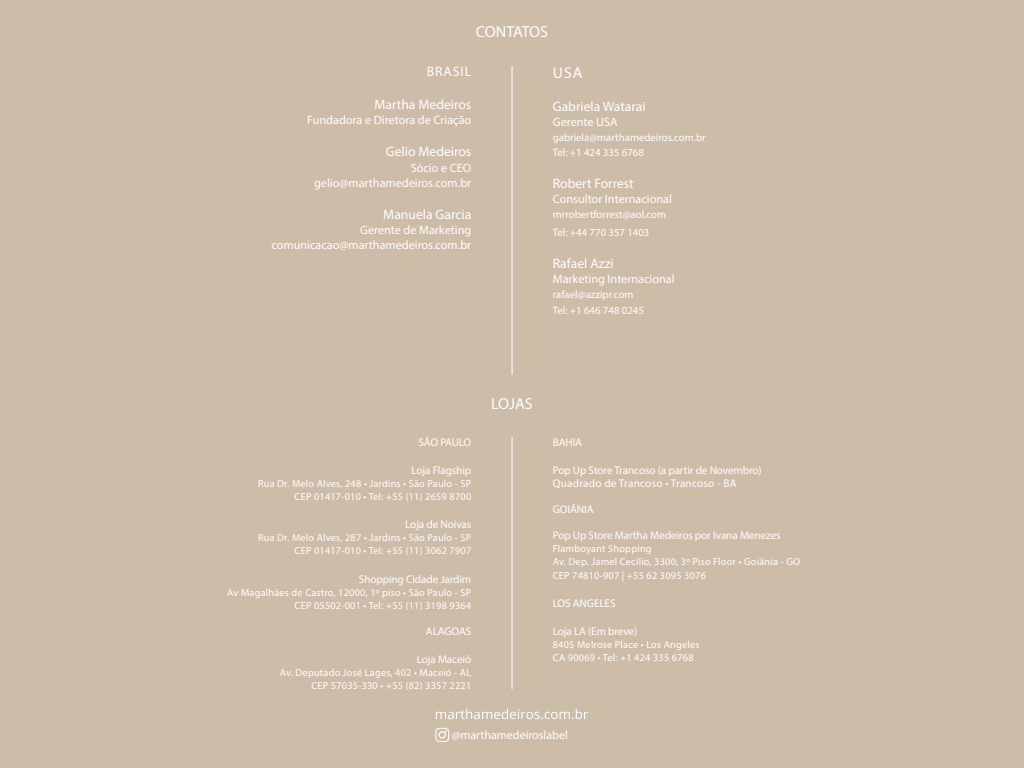
<style>
.page{position:relative;width:1024px;height:768px;background:#cdbca8}
.page>*{position:absolute;margin:0;border:0;box-sizing:border-box;transform-origin:0 0}
.t1{font:16px "Myriad Pro";letter-spacing:-.02em;color:#fff}
.t2{font:16px "Myriad Pro";color:#fff}
.t3{font:15.7px "Myriad Pro";color:#fff}
.t4{font:13.6px "Myriad Pro";color:#fff}
.t5{font:12.2px/15.1px "Myriad Pro";color:#fff;text-align:right}
.t6{font:12px "Myriad Pro";color:#fff}
.t7{font:11.2px/13.1px "Myriad Pro";letter-spacing:-.01em;color:#fff}
.t8{font:11.2px "Myriad Pro";letter-spacing:-.03em;color:#fff}
.t9{font:10.8px/15.1px "Myriad Pro";color:#fff}
.t10{font:10.3px/13.1px "Myriad Pro";letter-spacing:.02em;color:#fff;text-align:right}
</style>
<div class="page">
<hr style="left:512px;top:66px;width:1px;height:309px;background:#fff">
<hr style="left:512px;top:437px;width:1px;height:252px;background:#fff">
<svg style="left:436px;top:709px;width:152px;height:10px"></svg>
<svg style="left:435px;top:728px;width:14px;height:14px"></svg>
<h1 class="t1" style="left:476px;top:22px;width:74px">CONTATOS</h1>
<h3 class="t4" style="left:427px;top:63px;width:46px">BRASIL</h3>
<h3 class="t4" style="left:374px;top:96px;width:98px">Martha Medeiros</h3>
<p class="t5" style="left:307px;top:112px;width:166px">Fundadora e Diretora de Criação</p>
<h3 class="t4" style="left:386px;top:144px;width:87px">Gelio Medeiros</h3>
<p class="t5" style="left:314px;top:160px;width:159px">Sócio e CEO gelio@marthamedeiros.com.br</p>
<h3 class="t4" style="left:383px;top:206px;width:89px">Manuela Garcia</h3>
<p class="t5" style="left:271px;top:222px;width:201px">Gerente de Marketing comunicacao@marthamedeiros.com.br</p>
<h2 class="t3" style="left:553px;top:63px;width:31px">USA</h2>
<h3 class="t4" style="left:553px;top:98px;width:94px">Gabriela Watarai</h3>
<p class="t5" style="left:553px;top:114px;width:66px">Gerente USA</p>
<p class="t9" style="left:553px;top:129px;width:154px">gabriela@marthamedeiros.com.br<br>Tel: +1 424 335 6768</p>
<h3 class="t4" style="left:553px;top:175px;width:83px">Robert Forrest</h3>
<p class="t5" style="left:553px;top:192px;width:121px">Consultor Internacional</p>
<p class="t9" style="left:553px;top:206px;width:115px;line-height:17.4px">mrrobertforrest@aol.com<br>Tel: +44 770 357 1403</p>
<h3 class="t4" style="left:553px;top:255px;width:63px">Rafael Azzi</h3>
<p class="t5" style="left:553px;top:272px;width:123px">Marketing Internacional</p>
<p class="t9" style="left:553px;top:287px;width:93px">rafael@azzipr.com<br>Tel: +1 646 748 0245</p>
<h1 class="t2" style="left:491px;top:394px;width:43px">LOJAS</h1>
<p class="t8" style="left:418px;top:435px;width:54px">SÃO PAULO</p>
<p class="t7" style="left:412px;top:463px;width:61px">Loja Flagship</p>
<p class="t10" style="left:258px;top:477px;width:215px">Rua Dr. Melo Alves, 248 • Jardins • São Paulo - SP<br>CEP 01417-010 • Tel: +55 (11) 2659 8700</p>
<p class="t7" style="left:405px;top:518px;width:68px">Loja de Noivas</p>
<p class="t10" style="left:258px;top:531px;width:215px">Rua Dr. Melo Alves, 287 • Jardins • São Paulo - SP<br>CEP 01417-010 • Tel: +55 (11) 3062 7907</p>
<p class="t7" style="left:359px;top:572px;width:114px">Shopping Cidade Jardim</p>
<p class="t10" style="left:227px;top:585px;width:246px">Av Magalhães de Castro, 12000, 1º piso • São Paulo - SP<br>CEP 05502-001 • Tel: +55 (11) 3198 9364</p>
<p class="t7" style="left:426px;top:624px;width:47px">ALAGOAS</p>
<p class="t7" style="left:417px;top:653px;width:56px">Loja Maceió</p>
<p class="t10" style="left:280px;top:666px;width:193px">Av. Deputado José Lages, 402 • Maceió - AL<br>CEP 57035-330 • +55 (82) 3357 2221</p>
<p class="t6" style="left:452px;top:727px;width:118px">@marthamedeiroslabel</p>
<p class="t7" style="left:553px;top:435px;width:31px">BAHIA</p>
<p class="t7" style="left:553px;top:463px;width:210px">Pop Up Store Trancoso (a partir de Novembro)<br>Quadrado de Trancoso • Trancoso - BA</p>
<p class="t7" style="left:553px;top:503px;width:42px">GOIÂNIA</p>
<p class="t7" style="left:553px;top:529px;width:229px">Pop Up Store Martha Medeiros por Ivana Menezes</p>
<p class="t10" style="left:553px;top:542px;width:249px;text-align:left">Flamboyant Shopping<br>Av. Dep. Jamel Cecílio, 3300, 3º Piso Floor • Goiânia - GO<br>CEP 74810-907 | +55 62 3095 3076</p>
<p class="t7" style="left:553px;top:596px;width:64px">LOS ANGELES</p>
<p class="t7" style="left:553px;top:624px;width:86px">Loja LA (Em breve)</p>
<p class="t10" style="left:553px;top:638px;width:148px;text-align:left">8405 Melrose Place • Los Angeles<br>CA 90069 • Tel: +1 424 335 6768</p>
</div>
